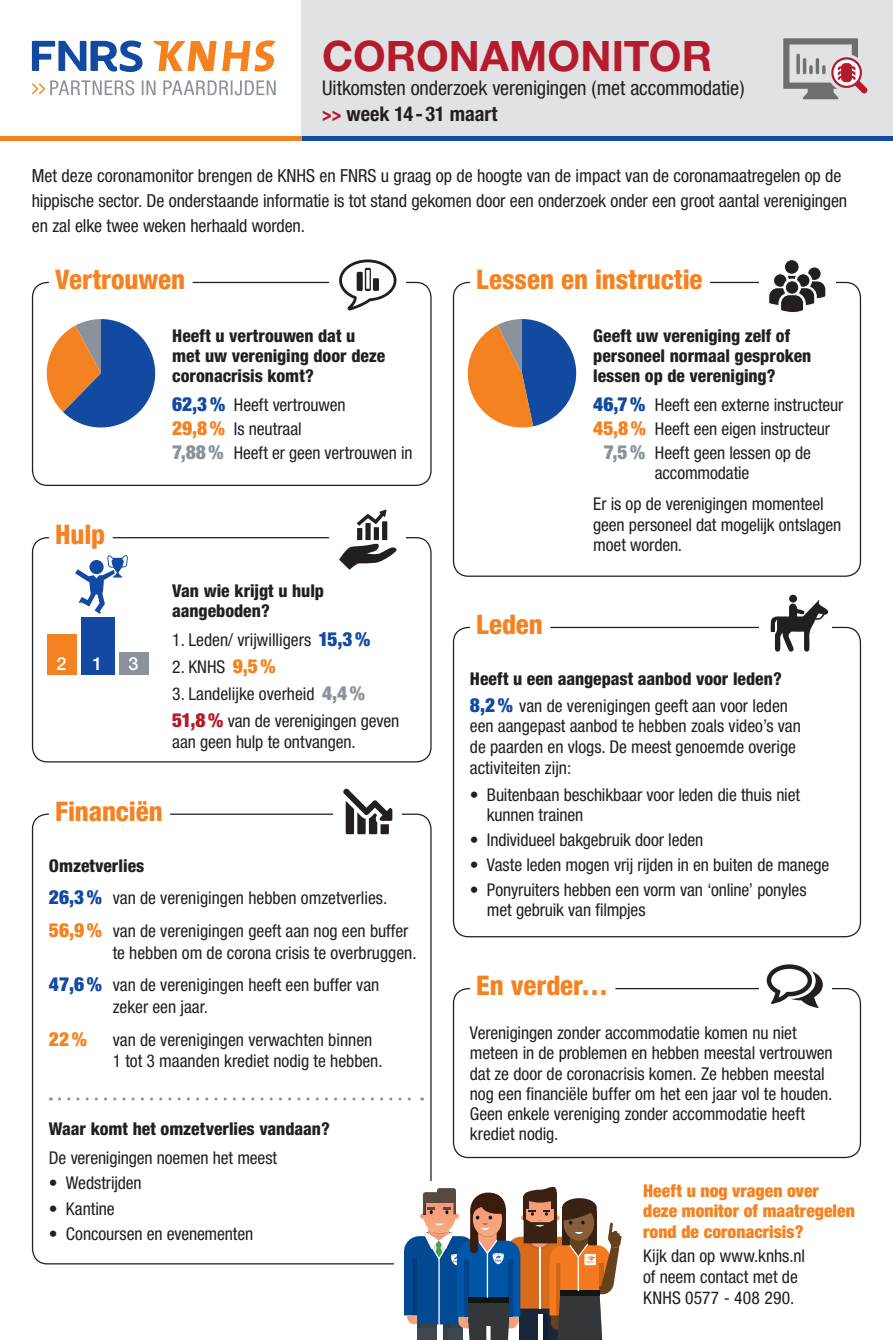
<style>
.page{position:relative;width:893px;height:1340px;background:#fff}
.page>*{position:absolute;margin:0;border:0;box-sizing:border-box;transform-origin:0 0}
.t1{font:700 42px "Helvetica Neue";letter-spacing:.005em;color:#b51b2e}
.t2{font:800 condensed 27px "Helvetica Neue";color:#f58220}
.t3{font:condensed 20.25px "Helvetica Neue";letter-spacing:-.01em;color:#231f20}
.t4{font:700 condensed 20.25px "Helvetica Neue";letter-spacing:-.005em;color:#231f20}
.t5{font:900 condensed 19.5px "Helvetica Neue";color:#f58220}
.t6{font:condensed 18px/24.8px "Helvetica Neue";letter-spacing:-.005em;color:#231f20}
.t7{font:500 18px "Helvetica Neue";color:#fff}
.t8{font:condensed 17.7px/20.2px "Helvetica Neue";letter-spacing:-.005em;color:#231f20}
.t9{font:800 condensed 17.7px/20.2px "Helvetica Neue";color:#231f20}
.t10{font:900 condensed 17.7px/20.7px "Helvetica Neue";color:#f58220}
.s1{color:#b51b2e}
.s2{font-weight:900;font-size:19.5px;color:#114aa0}
.s3{font-weight:900;font-size:19.5px;color:#f58220}
.s4{font-weight:900;font-size:19.5px;color:#8a939c}
.s5{font-weight:900;font-size:19.5px;color:#b51b2e}
</style>
<div class="page">
<svg style="left:32px;top:80px;width:244px;height:15px"></svg>
<svg style="left:153px;top:40px;width:123px;height:32px"></svg>
<svg style="left:32px;top:41px;width:111px;height:31px"></svg>
<div style="left:302px;top:0;width:591px;height:136px;background:#e1e2e4"></div>
<svg style="left:783px;top:38px;width:85px;height:61px"></svg>
<div style="left:0;top:136px;width:893px;height:5px;background:#114aa0"></div>
<div style="left:0;top:136px;width:302px;height:5px;background:#f58220"></div>
<div style="left:32px;top:282px;width:400px;height:204px;border:1px solid #231f20;border-radius:15px"></div>
<div style="left:330px;top:255px;width:76px;height:60px;background:#fff"></div>
<hr style="left:49px;top:280px;width:144px;height:4px;background:#fff">
<svg style="left:339px;top:259px;width:57px;height:51px"></svg>
<svg style="left:46px;top:319px;width:110px;height:109px"></svg>
<div style="left:32px;top:537px;width:400px;height:225px;border:1px solid #231f20;border-radius:15px"></div>
<div style="left:330px;top:510px;width:76px;height:60px;background:#fff"></div>
<hr style="left:49px;top:535px;width:64px;height:4px;background:#fff">
<svg style="left:339px;top:509px;width:58px;height:61px"></svg>
<svg style="left:75px;top:555px;width:53px;height:59px"></svg>
<div style="left:47px;top:634px;width:30px;height:40px;background:#f58220"></div>
<div style="left:119px;top:652px;width:29px;height:22px;background:#8a939c"></div>
<div style="left:81px;top:617px;width:33px;height:57px;background:#114aa0"></div>
<svg style="left:771px;top:600px;width:57px;height:52px"></svg>
<div style="left:789px;top:594px;width:8px;height:8px;background:#231f20;border-radius:50%"></div>
<svg style="left:59px;top:1097px;width:364px;height:3px"></svg>
<svg style="left:343px;top:788px;width:49px;height:46px"></svg>
<svg style="left:768px;top:259px;width:58px;height:54px"></svg>
<svg style="left:467px;top:319px;width:109px;height:109px"></svg>
<div style="left:453px;top:988px;width:408px;height:170px;border:1px solid #231f20;border-radius:15px"></div>
<div style="left:759px;top:961px;width:72px;height:59px;background:#fff"></div>
<hr style="left:470px;top:986px;width:145px;height:4px;background:#fff">
<svg style="left:767px;top:964px;width:56px;height:43px"></svg>
<svg style="left:404px;top:1186px;width:217px;height:153px"></svg>
<p class="t1" style="left:322px;top:30px;width:391px">CORONAMONITOR</p>
<p class="t3" style="left:322px;top:76px;width:424px">Uitkomsten onderzoek verenigingen (met accommodatie)</p>
<p class="t4" style="left:322px;top:101px;width:177px"><span class="s1">&gt;&gt;</span> week 14 - 31 maart</p>
<p class="t6" style="left:32px;top:163px;width:817px">Met deze coronamonitor brengen de KNHS en FNRS u graag op de hoogte van de impact van de coronamaatregelen op de hippische sector. De onderstaande informatie is tot stand gekomen door een onderzoek onder een groot aantal verenigingen en zal elke twee weken herhaald worden.</p>
<p class="t2" style="left:55px;top:263px;width:132px">Vertrouwen</p>
<p class="t9" style="left:172px;top:325px;width:215px">Heeft u vertrouwen dat u met uw vereniging door deze</p>
<p class="t9" style="left:172px;top:365px;width:143px">coronacrisis komt?</p>
<p class="t8" style="left:172px;top:394px;width:175px"><span class="s2">62,3%</span> Heeft vertrouwen</p>
<p class="t8" style="left:172px;top:418px;width:131px"><span class="s3">29,8%</span> Is neutraal</p>
<p class="t8" style="left:172px;top:442px;width:242px"><span class="s4">7,88%</span> Heeft er geen vertrouwen in</p>
<p class="t2" style="left:55px;top:518px;width:52px">Hulp</p>
<p class="t7" style="left:57px;top:652px;width:12px">2</p>
<p class="t7" style="left:93px;top:652px;width:12px">1</p>
<p class="t7" style="left:128px;top:652px;width:12px">3</p>
<p class="t9" style="left:172px;top:580px;width:153px">Van wie krijgt u hulp</p>
<p class="t9" style="left:172px;top:600px;width:99px">aangeboden?</p>
<p class="t8" style="left:172px;top:629px;width:200px">1. Leden/ vrijwilligers <span class="s2">15,3%</span></p>
<p class="t8" style="left:172px;top:656px;width:105px">2. KNHS <span class="s3">9,5%</span></p>
<p class="t8" style="left:172px;top:683px;width:194px">3. Landelijke overheid <span class="s4">4,4%</span></p>
<p class="t8" style="left:172px;top:710px;width:229px"><span class="s5">51,8%</span> van de verenigingen geven</p>
<p class="t8" style="left:172px;top:731px;width:185px">aan geen hulp te ontvangen.</p>
<p class="t2" style="left:55px;top:794px;width:109px">Financiën</p>
<p class="t9" style="left:49px;top:855px;width:97px">Omzetverlies</p>
<p class="t8" style="left:49px;top:887px;width:340px"><span class="s2">26,3%</span> van de verenigingen hebben omzetverlies.</p>
<p class="t8" style="left:49px;top:920px;width:361px"><span class="s3">56,9%</span> van de verenigingen geeft aan nog een buffer</p>
<p class="t8" style="left:113px;top:942px;width:305px">te hebben om de corona crisis te overbruggen.</p>
<p class="t8" style="left:49px;top:974px;width:332px"><span class="s2">47,6%</span> van de verenigingen heeft een buffer van</p>
<p class="t8" style="left:113px;top:996px;width:97px">zeker een jaar.</p>
<p class="t5" style="left:49px;top:1026px;width:39px">22%</p>
<p class="t8" style="left:113px;top:1029px;width:261px">van de verenigingen verwachten binnen</p>
<p class="t8" style="left:113px;top:1050px;width:271px">1 tot 3 maanden krediet nodig te hebben.</p>
<p class="t9" style="left:49px;top:1118px;width:282px">Waar komt het omzetverlies vandaan?</p>
<p class="t8" style="left:49px;top:1147px;width:230px">De verenigingen noemen het meest</p>
<p class="t8" style="left:49px;top:1172px;width:94px">• Wedstrijden</p>
<p class="t8" style="left:49px;top:1198px;width:67px">• Kantine</p>
<p class="t8" style="left:49px;top:1223px;width:206px">• Concoursen en evenementen</p>
<p class="t2" style="left:476px;top:263px;width:228px">Lessen en instructie</p>
<p class="t9" style="left:593px;top:325px;width:198px">Geeft uw vereniging zelf of</p>
<p class="t9" style="left:593px;top:345px;width:220px">personeel normaal gesproken lessen op de vereniging?</p>
<p class="t8" style="left:593px;top:394px;width:252px"><span class="s2">46,7%</span> Heeft een externe instructeur</p>
<p class="t8" style="left:593px;top:418px;width:238px"><span class="s3">45,8%</span> Heeft een eigen instructeur</p>
<p class="t8" style="left:604px;top:442px;width:209px"><span class="s4">7,5%</span> Heeft geen lessen op de</p>
<p class="t8" style="left:655px;top:462px;width:96px">accommodatie</p>
<p class="t8" style="left:593px;top:493px;width:250px;line-height:20.7px">Er is op de verenigingen momenteel geen personeel dat mogelijk ontslagen moet worden.</p>
<p class="t2" style="left:476px;top:608px;width:68px">Leden</p>
<p class="t9" style="left:470px;top:668px;width:313px">Heeft u een aangepast aanbod voor leden?</p>
<p class="t8" style="left:470px;top:695px;width:320px"><span class="s2">8,2%</span> van de verenigingen geeft aan voor leden</p>
<p class="t8" style="left:470px;top:715px;width:332px">een aangepast aanbod te hebben zoals video’s van</p>
<p class="t8" style="left:470px;top:736px;width:328px">de paarden en vlogs. De meest genoemde overige</p>
<p class="t8" style="left:470px;top:757px;width:103px">activiteiten zijn:</p>
<p class="t8" style="left:470px;top:784px;width:332px">• Buitenbaan beschikbaar voor leden die thuis niet</p>
<p class="t8" style="left:487px;top:804px;width:98px">kunnen trainen</p>
<p class="t8" style="left:470px;top:829px;width:235px">• Individueel bakgebruik door leden</p>
<p class="t8" style="left:470px;top:854px;width:361px">• Vaste leden mogen vrij rijden in en buiten de manege</p>
<p class="t8" style="left:470px;top:879px;width:338px">• Ponyruiters hebben een vorm van ‘online’ ponyles</p>
<p class="t8" style="left:487px;top:899px;width:160px">met gebruik van filmpjes</p>
<p class="t2" style="left:476px;top:969px;width:133px">En verder…</p>
<p class="t8" style="left:470px;top:1022px;width:364px">Verenigingen zonder accommodatie komen nu niet meteen in de problemen en hebben meestal vertrouwen dat ze door de coronacrisis komen. Ze hebben meestal nog een financiële buffer om het een jaar vol te houden.<br>Geen enkele vereniging zonder accommodatie heeft krediet nodig.</p>
<p class="t10" style="left:643px;top:1179px;width:177px">Heeft u nog vragen over</p>
<p class="t10" style="left:643px;top:1200px;width:213px">deze monitor of maatregelen rond de coronacrisis?</p>
<p class="t8" style="left:643px;top:1245px;width:163px">Kijk dan op www.knhs.nl</p>
<p class="t8" style="left:643px;top:1266px;width:156px">of neem contact met de</p>
<p class="t8" style="left:643px;top:1287px;width:153px">KNHS 0577 - 408 290.</p>
</div>
